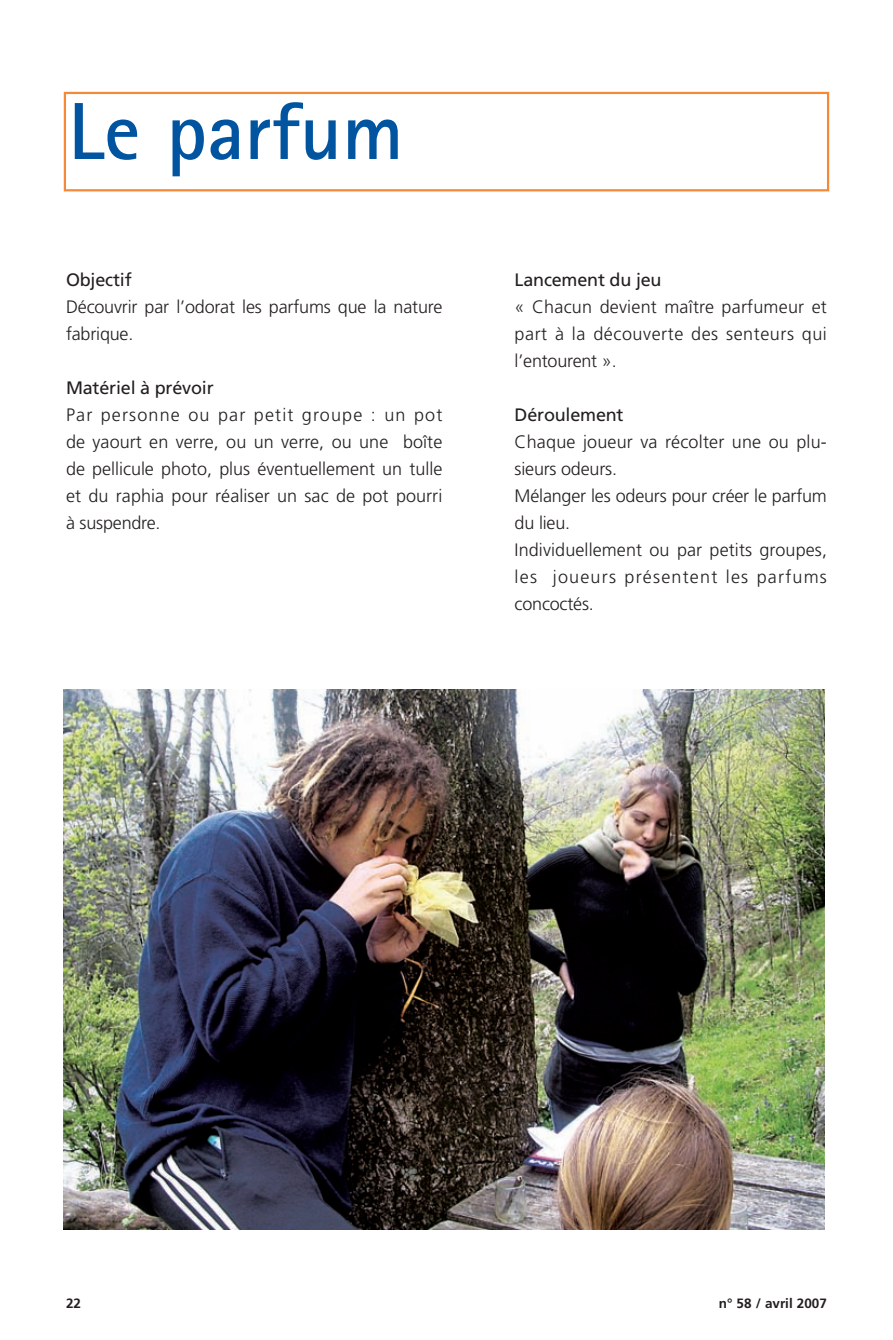
<style>
.page{position:relative;width:893px;height:1340px;background:#fff}
.page>*{position:absolute;margin:0;border:0;box-sizing:border-box;transform-origin:0 0}
.t1{font:700 81px "Rotis Sans Serif";color:#01549f}
.t2{font:300 18px/27px "Frutiger";letter-spacing:.005em;color:#231f20}
.t3{font:18px "Frutiger";letter-spacing:-.01em;color:#231f20}
.t4{font:700 13.5px "Frutiger";color:#231f20}
</style>
<div class="page">
<div style="left:64px;top:92px;width:765px;height:99px;border:2px solid #f58938"></div>
<img style="left:64px;top:690px;width:761px;height:539px">
<h1 class="t1" style="left:68px;top:103px;width:337px">Le parfum</h1>
<p class="t3" style="left:66px;top:272px;width:67px">Objectif</p>
<p class="t2" style="left:66px;top:295px;width:378px">Découvrir par l’odorat les parfums que la nature fabrique.</p>
<p class="t3" style="left:66px;top:380px;width:149px">Matériel à prévoir</p>
<p class="t2" style="left:66px;top:403px;width:378px;text-align:justify">Par personne ou par petit groupe : un pot de yaourt en verre, ou un verre, ou une boîte de pellicule photo, plus éventuellement un tulle et du raphia pour réaliser un sac de pot pourri à suspendre.</p>
<p class="t3" style="left:515px;top:272px;width:149px">Lancement du jeu</p>
<p class="t2" style="left:515px;top:295px;width:314px;text-align:justify">« Chacun devient maître parfumeur et part à la découverte des senteurs qui l’entourent ».</p>
<p class="t3" style="left:515px;top:407px;width:111px">Déroulement</p>
<p class="t2" style="left:515px;top:430px;width:314px">Chaque joueur va récolter une ou plu&shy;sieurs odeurs.<br>Mélanger les odeurs pour créer le parfum du lieu.<br>Individuellement ou par petits groupes, les joueurs présentent les parfums concoctés.</p>
<p class="t4" style="left:66px;top:1297px;width:17px">22</p>
<p class="t4" style="left:719px;top:1297px;width:110px">n° 58 / avril 2007</p>
</div>
